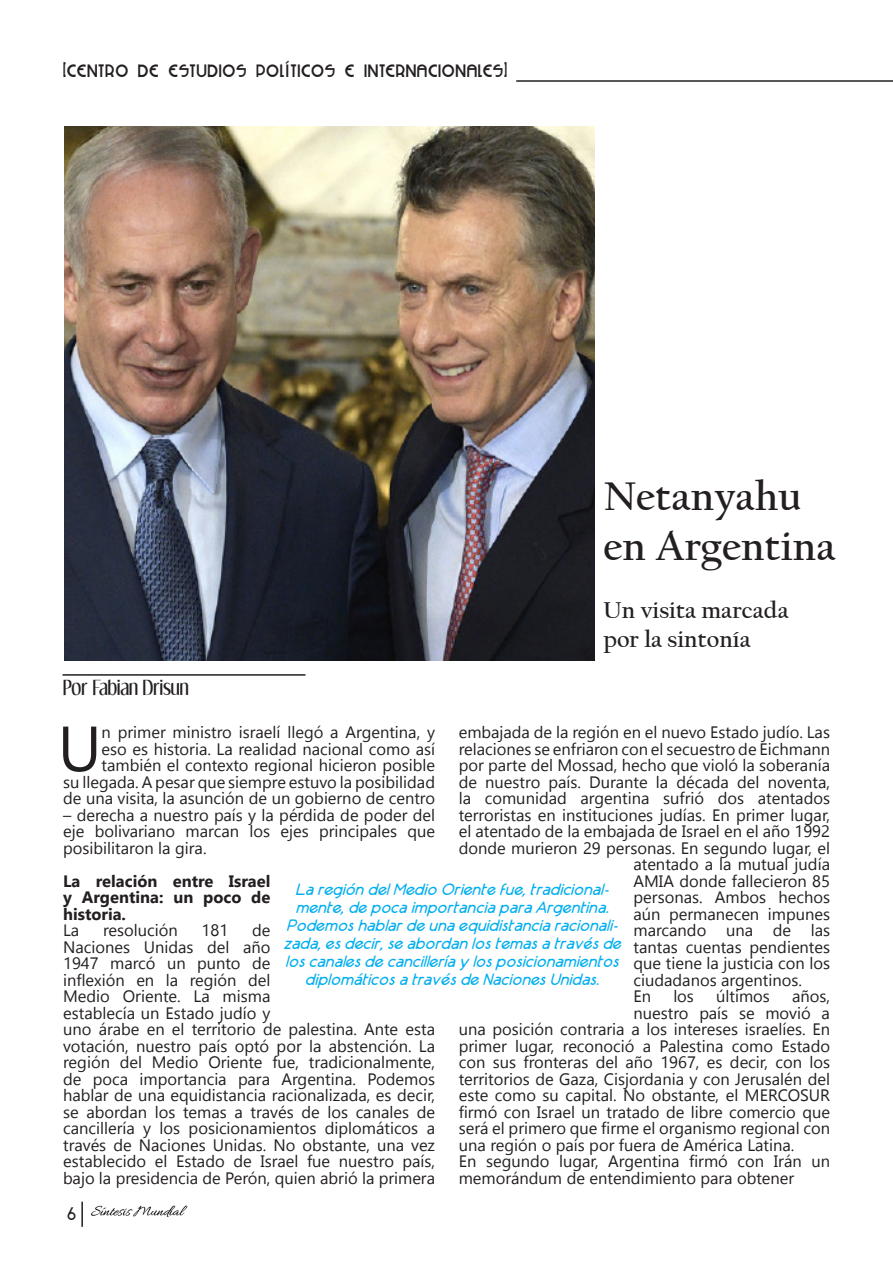
<style>
.page{position:relative;width:893px;height:1263px;background:#fff}
.page>*{position:absolute;margin:0;border:0;box-sizing:border-box;transform-origin:0 0}
.t1{font:63.6px "Gadugi";color:#231f20}
.t2{font:700 42px "Californian FB";color:#231f20}
.t3{font:700 24px "Californian FB";color:#231f20}
.t4{font:18.15px "AR Techni";color:#231f20}
.t5{font:18px "Neues Bauen";color:#231f20}
.t6{font:18px "Dream Orphans";color:#231f20}
.t7{font:16.5px/16.5px "Gadugi";color:#231f20}
.t8{font:italic 16.5px/18px "AR Techni";color:#00aeef;text-align:center}
.t9{font:700 16.5px/16.5px "Gadugi";color:#231f20;text-align:justify}
.s1{font-size:21px}
</style>
<div class="page">
<hr style="left:81px;top:1202px;width:2px;height:25px;background:#231f20">
<img style="left:91px;top:1205px;width:97px;height:12px">
<hr style="left:516px;top:80px;width:377px;height:2px;background:#231f20">
<hr style="left:62px;top:674px;width:243px;height:2px;background:#231f20">
<img style="left:64px;top:127px;width:530px;height:533px">
<p class="t5" style="left:63px;top:60px;width:446px"><span class="s1">[</span>CENTRO DE ESTUDIOS POLÍTICOS E INTERNACIONALES<span class="s1">]</span></p>
<p class="t6" style="left:63px;top:677px;width:127px">Por Fabian Drisun</p>
<p class="t2" style="left:603px;top:473px;width:199px">Netanyahu</p>
<p class="t2" style="left:603px;top:523px;width:234px">en Argentina</p>
<p class="t3" style="left:603px;top:597px;width:187px">Un visita marcada</p>
<p class="t3" style="left:603px;top:625px;width:149px">por la sintonía</p>
<p class="t7" style="left:63px;top:724px;width:373px;text-align:right">n primer ministro israelí llegó a Argentina, y<br>eso es historia. La realidad nacional como así también el contexto regional hicieron posible<br>su llegada. A pesar que siempre estuvo la posibilidad de una visita, la asunción de un gobierno de centro</p>
<p class="t7" style="left:63px;top:806px;width:373px;text-align:justify">– derecha a nuestro país y la pérdida de poder del eje bolivariano marcan los ejes principales que posibilitaron la gira.</p>
<p class="t9" style="left:63px;top:872px;width:209px">La relación entre Israel y Argentina: un poco de historia.</p>
<p class="t7" style="left:63px;top:922px;width:18px">La</p>
<p class="t7" style="left:103px;top:922px;width:76px">resolución</p>
<p class="t7" style="left:202px;top:922px;width:28px">181</p>
<p class="t7" style="left:459px;top:724px;width:373px">embajada de la región en el nuevo Estado judío. Las</p>
<p class="t7" style="left:459px;top:740px;width:373px">relaciones se enfriaron con el secuestro de Eichmann</p>
<p class="t7" style="left:459px;top:757px;width:373px">por parte del Mossad, hecho que violó la soberanía</p>
<p class="t7" style="left:459px;top:773px;width:373px">de nuestro país. Durante la década del noventa,</p>
<p class="t7" style="left:459px;top:790px;width:373px">la comunidad argentina sufrió dos atentados</p>
<p class="t7" style="left:459px;top:806px;width:373px">terroristas en instituciones judías. En primer lugar,</p>
<p class="t7" style="left:459px;top:823px;width:373px">el atentado de la embajada de Israel en el año 1992</p>
<p class="t7" style="left:459px;top:839px;width:373px">donde murieron 29 personas. En segundo lugar, el</p>
<p class="t7" style="left:633px;top:856px;width:198px">atentado a la mutual judía</p>
<p class="t7" style="left:633px;top:872px;width:198px">AMIA donde fallecieron 85</p>
<p class="t7" style="left:633px;top:889px;width:198px">personas. Ambos hechos</p>
<p class="t7" style="left:633px;top:905px;width:198px">aún permanecen impunes</p>
<p class="t7" style="left:633px;top:922px;width:198px">marcando una de las</p>
<p class="t7" style="left:633px;top:938px;width:198px">tantas cuentas pendientes</p>
<p class="t7" style="left:633px;top:955px;width:198px">que tiene la justicia con los</p>
<p class="t7" style="left:633px;top:971px;width:170px">ciudadanos argentinos.</p>
<p class="t7" style="left:633px;top:988px;width:19px">En</p>
<p class="t7" style="left:673px;top:988px;width:22px">los</p>
<p class="t7" style="left:716px;top:988px;width:55px">últimos</p>
<p class="t7" style="left:792px;top:988px;width:39px">años,</p>
<p class="t7" style="left:633px;top:1004px;width:198px">nuestro país se movió a</p>
<p class="t7" style="left:459px;top:1021px;width:373px">una posición contraria a los intereses israelíes. En</p>
<p class="t7" style="left:459px;top:1037px;width:373px">primer lugar, reconoció a Palestina como Estado</p>
<p class="t7" style="left:459px;top:1054px;width:373px">con sus fronteras del año 1967, es decir, con los</p>
<p class="t7" style="left:459px;top:1070px;width:373px">territorios de Gaza, Cisjordania y con Jerusalén del</p>
<p class="t7" style="left:459px;top:1087px;width:373px">este como su capital. No obstante, el MERCOSUR</p>
<p class="t7" style="left:459px;top:1103px;width:373px">firmó con Israel un tratado de libre comercio que</p>
<p class="t7" style="left:459px;top:1120px;width:373px">será el primero que firme el organismo regional con</p>
<p class="t7" style="left:459px;top:1136px;width:337px">una región o país por fuera de América Latina.</p>
<p class="t7" style="left:459px;top:1153px;width:373px">En segundo lugar, Argentina firmó con Irán un memorándum de entendimiento para obtener</p>
<p class="t1" style="left:58px;top:710px;width:45px">U</p>
<p class="t8" style="left:283px;top:880px;width:344px">LaregióndelMedio Orientefue,tradicional&shy;mente,depocaimportanciaparaArgentina.<br>Podemoshablardeunaequidistanciaracionali&shy;zada,esdecir,seabordanlostemasatravésde loscanalesdecancilleríaylosposicionamientos diplomáticosatravésdeNacionesUnidas.</p>
<p class="t7" style="left:63px;top:922px;width:373px;text-indent:189px">de<br>Naciones Unidas del año<br>1947 marcó un punto de<br>inflexión en la región del<br>Medio Oriente. La misma<br>establecía un Estado judío y<br>uno árabe en el territorio de palestina. Ante esta votación, nuestro país optó por la abstención. La región del Medio Oriente fue, tradicionalmente, de poca importancia para Argentina. Podemos hablar de una equidistancia racionalizada, es decir, se abordan los temas a través de los canales de cancillería y los posicionamientos diplomáticos a través de Naciones Unidas. No obstante, una vez establecido el Estado de Israel fue nuestro país, bajo la presidencia de Perón, quien abrió la primera</p>
<p class="t4" style="left:67px;top:1202px;width:11px">6</p>
</div>
